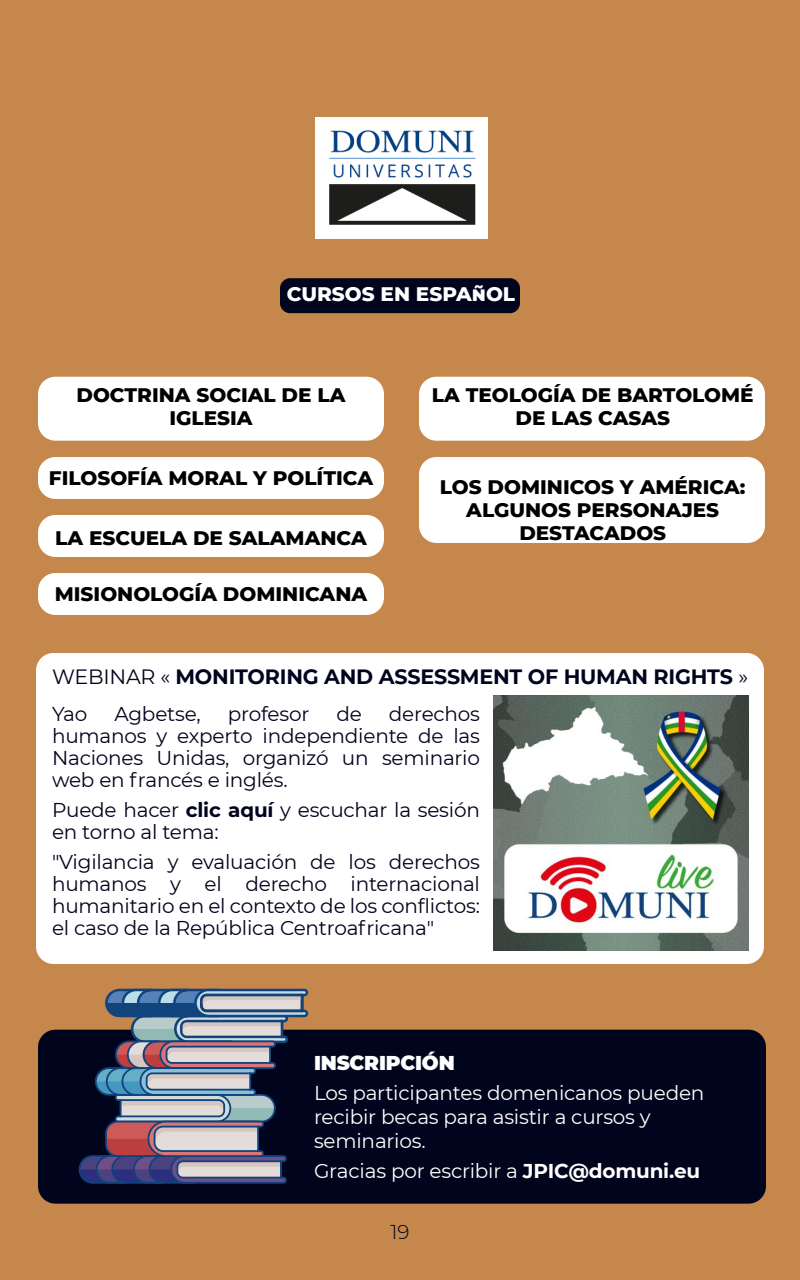
<style>
.page{position:relative;width:800px;height:1280px;background:#c5874b}
.page>*{position:absolute;margin:0;border:0;box-sizing:border-box;transform-origin:0 0}
.t1{font:700 20.7px "Montserrat";letter-spacing:-.01em;color:#00041c}
.t2{font:20px/22px "Montserrat";letter-spacing:-.01em;color:#00041c;text-align:justify}
.t3{font:800 20px/23px "Montserrat";color:#000;text-align:center}
.t4{font:20px/24px "Montserrat";letter-spacing:-.01em;color:#fff}
.t5{font:800 20px "Montserrat";color:#fff}
.t6{font:900 20px "Montserrat";letter-spacing:-.01em;color:#fff}
.t7{font:300 20px "Montserrat";color:#00041c}
.s1{font-weight:400}
.s2{font-weight:700}
</style>
<div class="page">
<img style="left:315px;top:117px;width:172px;height:122px">
<div style="left:38px;top:1030px;width:728px;height:174px;background:#00041c;border-radius:17px"></div>
<div style="left:36px;top:653px;width:728px;height:311px;background:#fff;border-radius:17px"></div>
<div style="left:419px;top:377px;width:346px;height:64px;background:#fff;border-radius:17px"></div>
<div style="left:38px;top:377px;width:346px;height:64px;background:#fff;border-radius:17px"></div>
<div style="left:38px;top:457px;width:346px;height:42px;background:#fff;border-radius:17px"></div>
<div style="left:38px;top:515px;width:346px;height:42px;background:#fff;border-radius:17px"></div>
<div style="left:38px;top:573px;width:346px;height:42px;background:#fff;border-radius:17px"></div>
<div style="left:419px;top:457px;width:346px;height:86px;background:#fff;border-radius:17px"></div>
<svg style="left:79px;top:989px;width:229px;height:195px"></svg>
<div style="left:280px;top:278px;width:240px;height:35px;background:#00041c;border-radius:10px"></div>
<img style="left:493px;top:695px;width:255px;height:255px">
<p class="t5" style="left:287px;top:279px;width:230px">CURSOS EN ESPAÑOL</p>
<p class="t3" style="left:76px;top:382px;width:271px">DOCTRINA SOCIAL DE LA<br>IGLESIA</p>
<p class="t3" style="left:49px;top:465px;width:326px">FILOSOFÍA MORAL Y POLÍTICA</p>
<p class="t3" style="left:55px;top:525px;width:313px">LA ESCUELA DE SALAMANCA</p>
<p class="t3" style="left:55px;top:581px;width:314px">MISIONOLOGÍA DOMINICANA</p>
<p class="t3" style="left:432px;top:382px;width:323px">LA TEOLOGÍA DE BARTOLOMÉ<br>DE LAS CASAS</p>
<p class="t3" style="left:440px;top:474px;width:307px">LOS DOMINICOS Y AMÉRICA:<br>ALGUNOS PERSONAJES<br>DESTACADOS</p>
<p class="t1" style="left:52px;top:662px;width:698px"><span class="s1">WEBINAR «</span> MONITORING AND ASSESSMENT OF HUMAN RIGHTS <span class="s1">»</span></p>
<p class="t2" style="left:52px;top:702px;width:37px">Yao</p>
<p class="t2" style="left:114px;top:702px;width:88px">Agbetse,</p>
<p class="t2" style="left:228px;top:702px;width:83px">profesor</p>
<p class="t2" style="left:336px;top:702px;width:27px">de</p>
<p class="t2" style="left:52px;top:702px;width:430px;text-indent:337px">derechos humanos y experto independiente de las Naciones Unidas, organizó un seminario web en francés e inglés.</p>
<p class="t2" style="left:52px;top:798px;width:429px">Puede hacer <span class="s2">clic aquí</span> y escuchar la sesión en torno al tema:</p>
<p class="t2" style="left:52px;top:850px;width:430px">"Vigilancia y evaluación de los derechos humanos y el derecho internacional humanitario en el contexto de los conflictos: el caso de la República Centroafricana"</p>
<p class="t6" style="left:314px;top:1048px;width:142px">INSCRIPCIÓN</p>
<p class="t4" style="left:314px;top:1080px;width:392px">Los participantes domenicanos pueden recibir becas para asistir a cursos y seminarios.</p>
<p class="t4" style="left:314px;top:1158px;width:388px">Gracias por escribir a <span class="s2">JPIC@domuni.eu</span></p>
<p class="t7" style="left:391px;top:1219px;width:20px">19</p>
</div>
